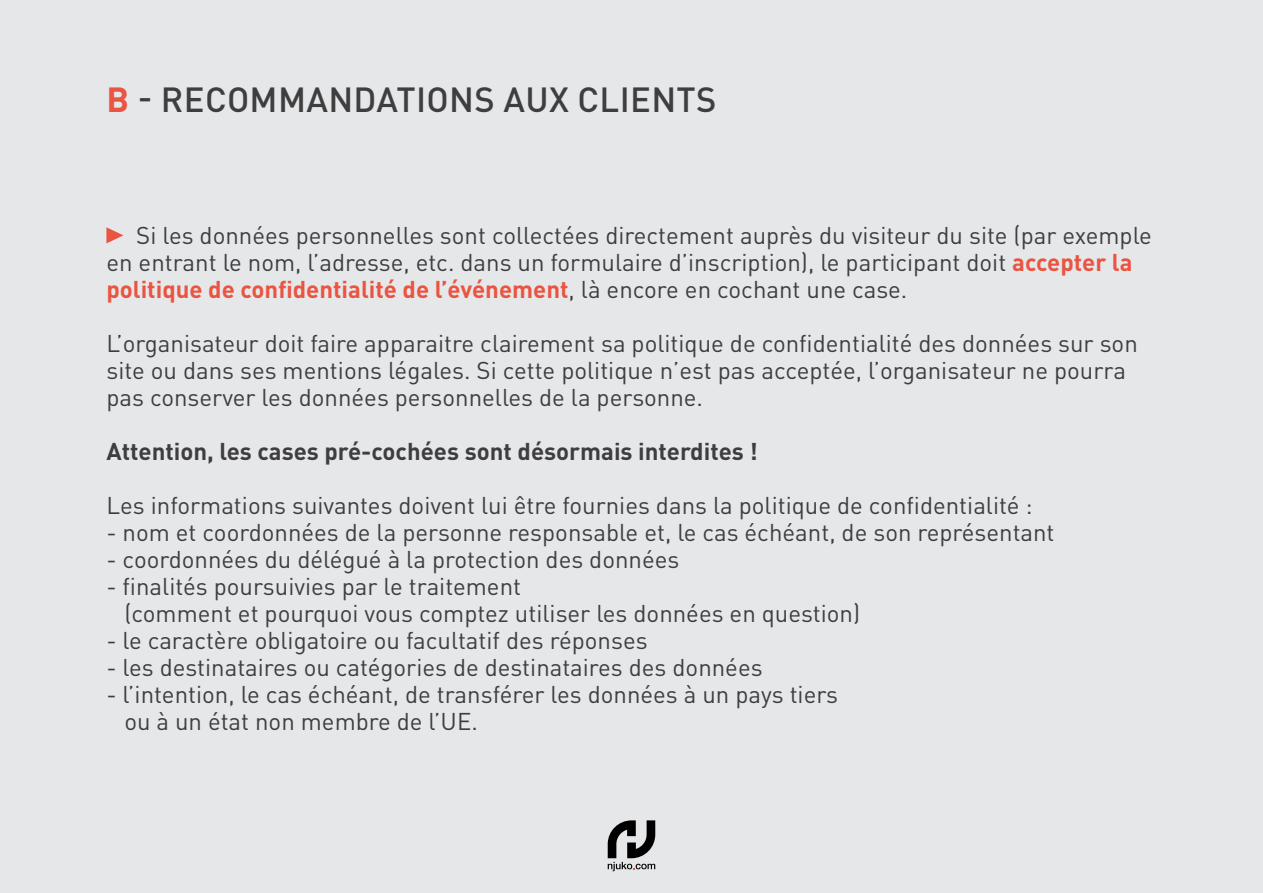
<style>
.page{position:relative;width:1263px;height:893px;background:#e6e7e9}
.page>*{position:absolute;margin:0;border:0;box-sizing:border-box;transform-origin:0 0}
.t1{font:500 34.5px "DIN Pro";letter-spacing:.01em;color:#3e3e3f}
.t2{font:24px/27px "DIN Pro";color:#3e3e3f}
.t3{font:700 24px "DIN Pro";color:#3e3e3f}
.s1{font-weight:700;color:#ea5440}
</style>
<div class="page">
<svg style="left:608px;top:820px;width:47px;height:51px"></svg>
<svg style="left:106px;top:227px;width:17px;height:16px"></svg>
<p class="t1" style="left:107px;top:76px;width:611px"><span class="s1">B</span> - RECOMMANDATIONS AUX CLIENTS</p>
<p class="t2" style="left:106px;top:220px;width:1047px;text-indent:30px">Si les données personnelles sont collectées directement auprès du visiteur du site (par exemple en entrant le nom, l’adresse, etc. dans un formulaire d’inscription), le participant doit <span class="s1">accepter la politique de confidentialité de l’événement</span>, là encore en cochant une case.</p>
<p class="t2" style="left:106px;top:328px;width:1033px">L’organisateur doit faire apparaitre clairement sa politique de confidentialité des données sur son site ou dans ses mentions légales. Si cette politique n’est pas acceptée, l’organisateur ne pourra pas conserver les données personnelles de la personne.</p>
<p class="t3" style="left:106px;top:435px;width:653px">Attention, les cases pré-cochées sont désormais interdites !</p>
<p class="t2" style="left:106px;top:490px;width:928px">Les informations suivantes doivent lui être fournies dans la politique de confidentialité :</p>
<p class="t2" style="left:106px;top:517px;width:950px">- nom et coordonnées de la personne responsable et, le cas échéant, de son représentant</p>
<p class="t2" style="left:106px;top:544px;width:574px">- coordonnées du délégué à la protection des données</p>
<p class="t2" style="left:124px;top:571px;width:737px;text-indent:-18px">- finalités poursuivies par le traitement<br>(comment et pourquoi vous comptez utiliser les données en question)</p>
<p class="t2" style="left:106px;top:625px;width:543px">- le caractère obligatoire ou facultatif des réponses</p>
<p class="t2" style="left:106px;top:652px;width:658px">- les destinataires ou catégories de destinataires des données</p>
<p class="t2" style="left:124px;top:679px;width:715px;text-indent:-18px">- l’intention, le cas échéant, de transférer les données à un pays tiers ou à un état non membre de l’UE.</p>
</div>
